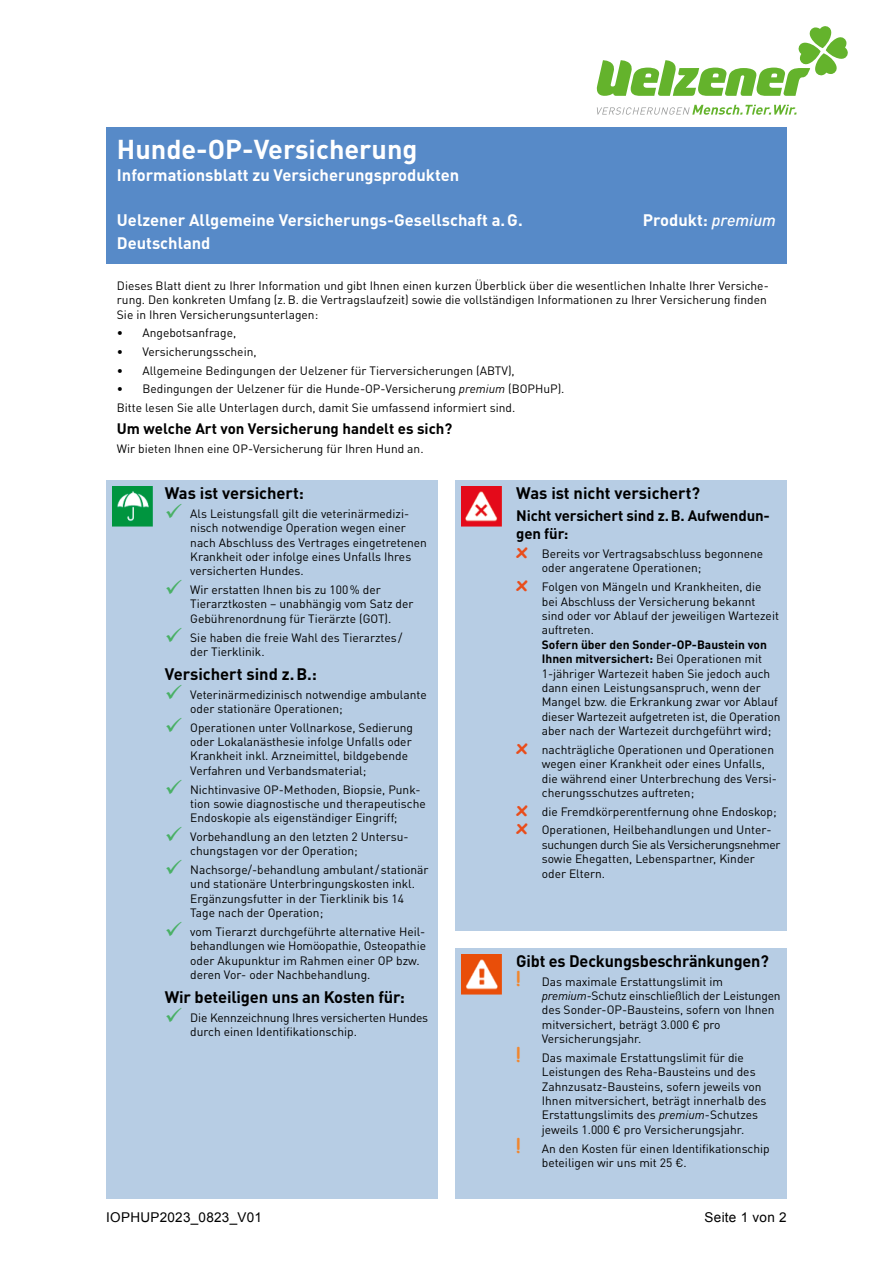
<style>
.page{position:relative;width:893px;height:1263px;background:#fff}
.page>*{position:absolute;margin:0;border:0;box-sizing:border-box;transform-origin:0 0}
.t1{font:700 27px "DINOT";color:#fff}
.t2{font:700 19.5px "Comic Sans MS";color:#f1862e}
.t3{font:700 16.5px/22.5px "DINOT";color:#fff}
.t4{font:700 16.5px "DINOT";letter-spacing:-.01em;color:#000}
.t5{font:700 15px/18px "DINOT";letter-spacing:-.01em;color:#000}
.t6{font:13.5px "Arial";letter-spacing:.02em;color:#000}
.t7{font:12px/14.4px "DINOT";color:#000}
.s1{font-weight:500;font-style:italic}
.s2{font-style:italic}
.s3{color:#49b065}
.s4{font-family:"Comic Sans MS";font-weight:700;font-size:19.5px;color:#e94d1b}
.s5{font-weight:700}
</style>
<div class="page">
<div style="left:106px;top:128px;width:681px;height:136px;background:#578ac8"></div>
<div style="left:106px;top:480px;width:332px;height:719px;background:#b7cde4"></div>
<img style="left:112px;top:486px;width:41px;height:41px">
<div style="left:455px;top:948px;width:332px;height:251px;background:#b7cde4"></div>
<img style="left:461px;top:954px;width:40px;height:41px">
<div style="left:455px;top:480px;width:332px;height:451px;background:#b7cde4"></div>
<img style="left:461px;top:486px;width:40px;height:41px">
<svg style="left:597px;top:105px;width:200px;height:10px"></svg>
<svg style="left:596px;top:26px;width:252px;height:70px"></svg>
<h1 class="t1" style="left:117px;top:131px;width:302px">Hunde-OP-Versicherung</h1>
<h3 class="t3" style="left:117px;top:164px;width:344px">Informationsblatt zu Versicherungsprodukten</h3>
<h3 class="t3" style="left:117px;top:209px;width:407px">Uelzener Allgemeine Versicherungs-Gesellschaft a. G.<br>Deutschland</h3>
<h3 class="t3" style="left:643px;top:208px;width:135px">Produkt: <span class="s1">premium</span></h3>
<p class="t7" style="left:117px;top:278px;width:653px">Dieses Blatt dient zu Ihrer Information und gibt Ihnen einen kurzen Überblick über die wesentlichen Inhalte Ihrer Versiche&shy;rung. Den konkreten Umfang (z. B. die Vertragslaufzeit) sowie die vollständigen Informationen zu Ihrer Versicherung finden<br>Sie in Ihren Versicherungsunterlagen:</p>
<p class="t7" style="left:117px;top:326px;width:121px">• Angebotsanfrage,</p>
<p class="t7" style="left:117px;top:344px;width:141px">• Versicherungsschein,</p>
<p class="t7" style="left:117px;top:363px;width:399px">• Allgemeine Bedingungen der Uelzener für Tierversicherungen (ABTV),</p>
<p class="t7" style="left:117px;top:379px;width:449px;line-height:18.6px">• Bedingungen der Uelzener für die Hunde-OP-Versicherung <span class="s2">premium</span> (BOPHuP).<br>Bitte lesen Sie alle Unterlagen durch, damit Sie umfassend informiert sind.</p>
<p class="t5" style="left:117px;top:419px;width:337px">Um welche Art von Versicherung handelt es sich?</p>
<p class="t7" style="left:117px;top:441px;width:308px">Wir bieten Ihnen eine OP-Versicherung für Ihren Hund an.</p>
<h3 class="t4" style="left:165px;top:482px;width:141px">Was ist versichert:</h3>
<p class="t7" style="left:190px;top:506px;width:238px;text-indent:-26px"><span class="s3">✓</span> Als Leistungsfall gilt die veterinärmedizi&shy;nisch notwendige Operation wegen einer nach Abschluss des Vertrages eingetretenen Krankheit oder infolge eines Unfalls Ihres versicherten Hundes.</p>
<p class="t7" style="left:190px;top:582px;width:225px;text-indent:-26px"><span class="s3">✓</span> Wir erstatten Ihnen bis zu 100 % der<br>Tierarztkosten – unabhängig vom Satz der<br>Gebührenordnung für Tierärzte (GOT).</p>
<p class="t7" style="left:190px;top:630px;width:214px;text-indent:-26px"><span class="s3">✓</span> Sie haben die freie Wahl des Tierarztes / der Tierklinik.</p>
<h3 class="t4" style="left:165px;top:663px;width:154px">Versichert sind z. B.:</h3>
<p class="t7" style="left:190px;top:687px;width:238px;text-indent:-26px"><span class="s3">✓</span> Veterinärmedizinisch notwendige ambulante oder stationäre Operationen;</p>
<p class="t7" style="left:190px;top:720px;width:224px;text-indent:-26px"><span class="s3">✓</span> Operationen unter Vollnarkose, Sedierung oder Lokalanästhesie infolge Unfalls oder Krankheit inkl. Arzneimittel, bildgebende Verfahren und Verbandsmaterial;</p>
<p class="t7" style="left:190px;top:782px;width:237px;text-indent:-26px"><span class="s3">✓</span> Nichtinvasive OP-Methoden, Biopsie, Punk&shy;tion sowie diagnostische und therapeutische<br>Endoskopie als eigenständiger Eingriff;</p>
<p class="t7" style="left:190px;top:829px;width:220px;text-indent:-26px"><span class="s3">✓</span> Vorbehandlung an den letzten 2 Untersu&shy;chungstagen vor der Operation;</p>
<p class="t7" style="left:190px;top:862px;width:240px;text-indent:-26px"><span class="s3">✓</span> Nachsorge/-behandlung ambulant / stationär und stationäre Unterbringungskosten inkl.<br>Ergänzungsfutter in der Tierklinik bis 14<br>Tage nach der Operation;</p>
<p class="t7" style="left:190px;top:924px;width:237px;text-indent:-26px"><span class="s3">✓</span> vom Tierarzt durchgeführte alternative Heil&shy;behandlungen wie Homöopathie, Osteopathie oder Akupunktur im Rahmen einer OP bzw. deren Vor- oder Nachbehandlung.</p>
<h3 class="t4" style="left:165px;top:986px;width:242px">Wir beteiligen uns an Kosten für:</h3>
<p class="t7" style="left:190px;top:1010px;width:239px;text-indent:-26px"><span class="s3">✓</span> Die Kennzeichnung Ihres versicherten Hundes durch einen Identifikationschip.</p>
<h3 class="t4" style="left:516px;top:482px;width:185px">Was ist nicht versichert?</h3>
<p class="t5" style="left:516px;top:506px;width:255px">Nicht versichert sind z. B. Aufwendun&shy;gen für:</p>
<p class="t7" style="left:542px;top:546px;width:223px;text-indent:-26px"><span class="s4">x</span> Bereits vor Vertragsabschluss begonnene oder angeratene Operationen;</p>
<p class="t7" style="left:542px;top:579px;width:239px;text-indent:-26px"><span class="s4">x</span> Folgen von Mängeln und Krankheiten, die bei Abschluss der Versicherung bekannt sind oder vor Ablauf der jeweiligen Wartezeit auftreten.</p>
<p class="t7" style="left:542px;top:637px;width:240px"><span class="s5">Sofern über den Sonder-OP-Baustein von Ihnen mitversichert:</span> Bei Operationen mit 1-jähriger Wartezeit haben Sie jedoch auch dann einen Leistungsanspruch, wenn der Mangel bzw. die Erkrankung zwar vor Ablauf dieser Wartezeit aufgetreten ist, die Operation aber nach der Wartezeit durchgeführt wird;</p>
<p class="t7" style="left:542px;top:742px;width:237px;text-indent:-26px"><span class="s4">x</span> nachträgliche Operationen und Operationen wegen einer Krankheit oder eines Unfalls, die während einer Unterbrechung des Versi&shy;cherungsschutzes auftreten;</p>
<p class="t7" style="left:516px;top:802px;width:262px;line-height:18.6px"><span class="s4">x</span> die Fremdkörperentfernung ohne Endoskop; <span class="s4">x</span> Operationen, Heilbehandlungen und Unter-</p>
<p class="t7" style="left:542px;top:837px;width:240px">suchungen durch Sie als Versicherungsnehmer sowie Ehegatten, Lebenspartner, Kinder oder Eltern.</p>
<h3 class="t4" style="left:516px;top:950px;width:254px">Gibt es Deckungsbeschränkungen?</h3>
<h2 class="t2" style="left:516px;top:964px;width:6px">!</h2>
<p class="t7" style="left:542px;top:974px;width:240px">Das maximale Erstattungslimit im <span class="s2">premium</span>-Schutz einschließlich der Leistungen des Sonder-OP-Bausteins, sofern von Ihnen mitversichert, beträgt 3.000 € pro Versicherungsjahr.</p>
<h2 class="t2" style="left:516px;top:1040px;width:6px">!</h2>
<p class="t7" style="left:542px;top:1050px;width:226px">Das maximale Erstattungslimit für die Leistungen des Reha-Bausteins und des Zahnzusatz-Bausteins, sofern jeweils von Ihnen mitversichert, beträgt innerhalb des Erstattungslimits des <span class="s2">premium</span>-Schutzes jeweils 1.000 € pro Versicherungsjahr.</p>
<h2 class="t2" style="left:516px;top:1131px;width:6px">!</h2>
<p class="t7" style="left:542px;top:1141px;width:229px">An den Kosten für einen Identifikationschip beteiligen wir uns mit 25 €.</p>
<p class="t6" style="left:106px;top:1208px;width:157px">IOPHUP2023_0823_V01</p>
<p class="t6" style="left:705px;top:1208px;width:84px">Seite 1 von 2</p>
</div>
